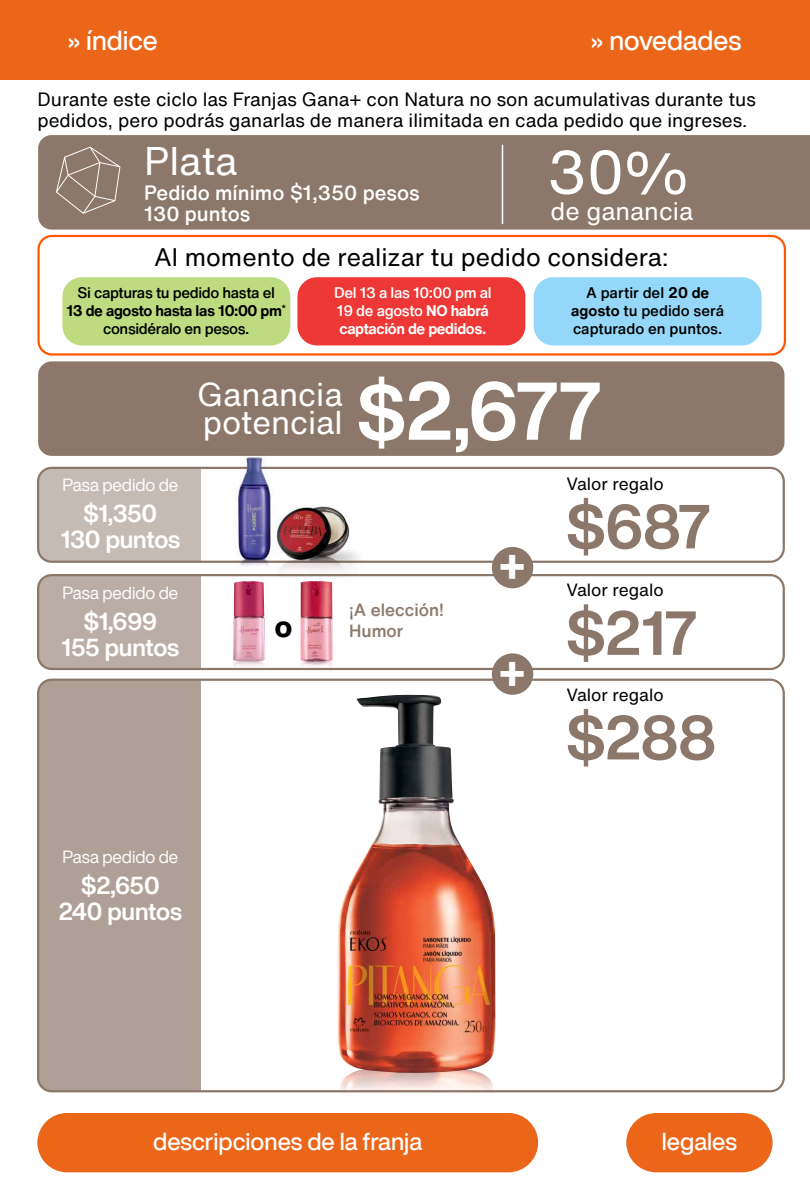
<style>
.page{position:relative;width:810px;height:1200px;background:#fff}
.page>*{position:absolute;margin:0;border:0;box-sizing:border-box;transform-origin:0 0}
.t1{font:700 80.25px "Helvetica Now Display";color:#fff}
.t2{font:700 61.05px "Helvetica Now Display";color:#8b786b}
.t3{font:60.45px "Helvetica Now Text";color:#fff}
.t4{font:700 44.7px "Ofelia Text";color:#fff}
.t5{font:39px "Helvetica Now Text";color:#fff}
.t6{font:32.25px/28.5px "Helvetica Now Text";color:#fff}
.t7{font:800 29.62px "Helvetica Now Display";color:#000}
.t8{font:500 27px "Helvetica Now Display";color:#fff}
.t9{font:24.75px "Helvetica Now Text";color:#000}
.t10{font:24.75px "Helvetica Now Text";color:#fff}
.t11{font:700 24px/25.5px "Helvetica Now Display";letter-spacing:-.01em;color:#fff;text-align:center}
.t12{font:500 24px "Helvetica Now Display";color:#fff}
.t13{font:500 20.25px/21px "Helvetica Now Text";color:#fff}
.t14{font:18.75px/21px "Helvetica Now Text";color:#000}
.t15{font:17.25px "Helvetica Now Display";color:#fff}
.t16{font:17.25px "Helvetica Now Text";color:#000}
.t17{font:500 17.25px/20.7px "Helvetica Now Text";color:#8b786b}
.t18{font:500 15px/18px "Helvetica Now Text";letter-spacing:-.025em;color:#000;text-align:center}
.t19{font:500 15px/18px "Helvetica Now Text";letter-spacing:-.025em;color:#fff}
.t20{font:500 15px/18px "Helvetica Now Text";color:#000;text-align:center}
.s1{font-size:55.65px}
.s2{font-weight:700}
.s3{font-size:76.28px}
</style>
<div class="page">
<div style="left:38px;top:361px;width:747px;height:95px;background:#8b786b;border-radius:14px"></div>
<div style="left:38px;top:135px;width:772px;height:95px;background:#8b786b"></div>
<hr style="left:502px;top:145px;width:1px;height:79px;background:#fff">
<div style="left:40px;top:469px;width:161px;height:91px;background:#c5bbb5"></div>
<div style="left:37px;top:467px;width:748px;height:96px;border:2px solid #8b786b;border-radius:14px"></div>
<div style="left:40px;top:577px;width:161px;height:90px;background:#b9ada6"></div>
<div style="left:37px;top:574px;width:748px;height:96px;border:2px solid #8b786b;border-radius:14px"></div>
<div style="left:39px;top:681px;width:162px;height:409px;background:#aea097"></div>
<div style="left:37px;top:679px;width:748px;height:413px;border:2px solid #8b786b;border-radius:14px"></div>
<img style="left:232px;top:455px;width:48px;height:112px">
<img style="left:239px;top:458px;width:31px;height:101px">
<img style="left:277px;top:492px;width:85px;height:85px">
<div style="left:492px;top:547px;width:41px;height:41px;background:#8b786b;border-radius:50%"></div>
<div style="left:492px;top:653px;width:41px;height:42px;background:#8b786b;border-radius:50%"></div>
<img style="left:233px;top:581px;width:32px;height:90px">
<img style="left:300px;top:581px;width:33px;height:90px">
<svg style="left:56px;top:147px;width:64px;height:67px;background:#958478"></svg>
<img style="left:337px;top:695px;width:158px;height:371px">
<img style="left:338px;top:1066px;width:157px;height:27px">
<div style="left:62px;top:277px;width:228px;height:68px;background:#bedb80;border-radius:20px"></div>
<div style="left:297px;top:277px;width:228px;height:68px;background:#ee3835;border-radius:20px"></div>
<div style="left:534px;top:277px;width:228px;height:68px;background:#94d7f8;border-radius:20px"></div>
<div style="left:37px;top:235px;width:749px;height:121px;border:2px solid #ff5800;border-radius:14px"></div>
<div style="left:0;top:0;width:810px;height:80px;background:#eb6618"></div>
<div style="left:37px;top:1113px;width:501px;height:59px;background:#eb6618;border-radius:30px"></div>
<svg style="left:626px;top:1113px;width:147px;height:59px;background:#ec732d"></svg>
<h3 class="t8" style="left:67px;top:22px;width:92px">» índice</h3>
<h3 class="t8" style="left:590px;top:22px;width:152px">» novedades</h3>
<p class="t14" style="left:38px;top:88px;width:720px">Durante este ciclo las Franjas Gana+ con Natura no son acumulativas durante tus pedidos, pero podrás ganarlas de manera ilimitada en cada pedido que ingreses.</p>
<h3 class="t5" style="left:144px;top:132px;width:95px">Plata</h3>
<p class="t13" style="left:144px;top:182px;width:277px">Pedido mínimo $1,350 pesos<br>130 puntos</p>
<h3 class="t3" style="left:548px;top:127px;width:144px">30<span class="s1">%</span></h3>
<h3 class="t10" style="left:550px;top:193px;width:144px">de ganancia</h3>
<h3 class="t9" style="left:154px;top:239px;width:516px">Al momento de realizar tu pedido considera:</h3>
<p class="t18" style="left:66px;top:283px;width:221px">Si capturas tu pedido hasta el<br><span class="s2">13 de agosto hasta las 10:00 pm</span><sup>* </sup>considéralo en pesos.</p>
<p class="t20" style="left:571px;top:283px;width:154px">A partir del <span class="s2">20 de agosto</span> tu pedido será capturado en puntos.</p>
<p class="t19" style="left:334px;top:283px;width:159px">Del 13 a las 10:00 pm al<br>19 de agosto <span class="s2">NO habrá captación de pedidos.</span></p>
<h3 class="t6" style="left:197px;top:379px;width:147px">Ganancia potencial</h3>
<h1 class="t1" style="left:357px;top:356px;width:246px"><span class="s3">$</span>2,677</h1>
<p class="t15" style="left:63px;top:473px;width:117px">Pasa pedido de</p>
<p class="t16" style="left:566px;top:471px;width:99px">Valor regalo</p>
<p class="t11" style="left:61px;top:501px;width:121px">$1,350<br>130 puntos</p>
<h3 class="t4" style="left:499px;top:533px;width:28px">+</h3>
<h2 class="t2" style="left:566px;top:484px;width:145px">$687</h2>
<p class="t15" style="left:63px;top:581px;width:117px">Pasa pedido de</p>
<p class="t11" style="left:62px;top:609px;width:119px">$1,699<br>155 puntos</p>
<h3 class="t7" style="left:275px;top:605px;width:19px">o</h3>
<p class="t17" style="left:349px;top:599px;width:96px">¡A elección!<br>Humor</p>
<h3 class="t4" style="left:499px;top:639px;width:28px">+</h3>
<p class="t16" style="left:566px;top:577px;width:99px">Valor regalo</p>
<h2 class="t2" style="left:566px;top:591px;width:132px">$217</h2>
<p class="t16" style="left:566px;top:682px;width:99px">Valor regalo</p>
<h2 class="t2" style="left:566px;top:695px;width:151px">$288</h2>
<p class="t15" style="left:63px;top:845px;width:117px">Pasa pedido de</p>
<p class="t11" style="left:59px;top:873px;width:125px">$2,650<br>240 puntos</p>
<p class="t12" style="left:153px;top:1124px;width:271px">descripciones de la franja</p>
<p class="t12" style="left:662px;top:1125px;width:77px">legales</p>
</div>
